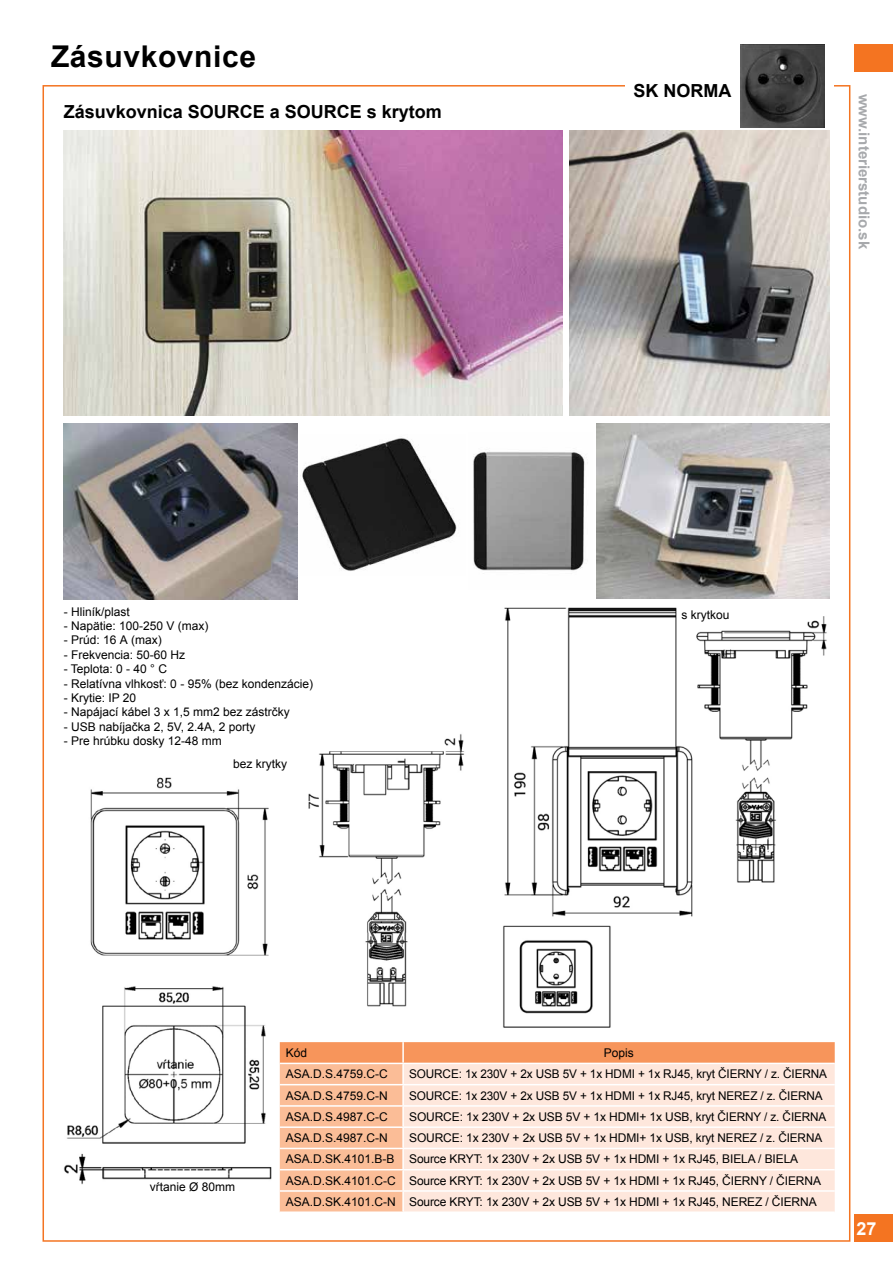
<style>
.page{position:relative;width:893px;height:1263px;background:#fff}
.page>*{position:absolute;margin:0;border:0;box-sizing:border-box;transform-origin:0 0}
.t1{font:700 30px "Arial";letter-spacing:.02em;color:#000}
.t2{font:700 18px "Arial";color:#000}
.t3{font:700 18px "Arial";color:#fff}
.t4{font:700 15px "Arial";color:#a7a9ac}
.t5{font:12px/21.3px "Arial";letter-spacing:-.01em;color:#000}
</style>
<div class="page">
<div style="left:855px;top:1214px;width:38px;height:28px;background:#f47421"></div>
<div style="left:855px;top:45px;width:38px;height:27px;background:#f47421"></div>
<img style="left:473px;top:452px;width:112px;height:119px">
<img style="left:64px;top:130px;width:498px;height:285px">
<img style="left:570px;top:130px;width:259px;height:285px">
<img style="left:64px;top:777px;width:216px;height:420px">
<img style="left:308px;top:734px;width:157px;height:273px">
<img style="left:503px;top:607px;width:324px;height:421px">
<svg style="left:280px;top:1042px;width:555px;height:169px"></svg>
<img style="left:741px;top:45px;width:84px;height:83px">
<img style="left:64px;top:423px;width:234px;height:176px">
<img style="left:302px;top:438px;width:155px;height:133px">
<img style="left:596px;top:423px;width:233px;height:175px">
<h1 class="t1" style="left:51px;top:35px;width:207px">Zásuvkovnice</h1>
<h2 class="t2" style="left:64px;top:99px;width:380px">Zásuvkovnica SOURCE a SOURCE s krytom</h2>
<h2 class="t2" style="left:634px;top:78px;width:99px">SK NORMA</h2>
<p class="t4" style="left:875px;top:94px;width:157px;rotate:90deg">www.interierstudio.sk</p>
<p class="t5" style="left:64px;top:601px;width:68px">- Hliník/plast</p>
<p class="t5" style="left:64px;top:615px;width:146px">- Napätie: 100-250 V (max)</p>
<p class="t5" style="left:64px;top:629px;width:100px">- Prúd: 16 А (max)</p>
<p class="t5" style="left:64px;top:644px;width:123px">- Frekvencia: 50-60 Hz</p>
<p class="t5" style="left:64px;top:658px;width:105px">- Teplota: 0 - 40 ° C</p>
<p class="t5" style="left:64px;top:673px;width:251px">- Relatívna vlhkosť: 0 - 95% (bez kondenzácie)</p>
<p class="t5" style="left:64px;top:687px;width:74px">- Krytie: IP 20</p>
<p class="t5" style="left:64px;top:701px;width:228px">- Napájací kábel 3 x 1,5 mm2 bez zástrčky</p>
<p class="t5" style="left:64px;top:716px;width:193px">- USB nabíjačka 2, 5V, 2.4A, 2 porty</p>
<p class="t5" style="left:64px;top:730px;width:160px">- Pre hrúbku dosky 12-48 mm</p>
<p class="t5" style="left:233px;top:753px;width:56px">bez krytky</p>
<p class="t5" style="left:681px;top:604px;width:50px">s krytkou</p>
<p class="t5" style="left:150px;top:1176px;width:87px">vŕtanie Ø 80mm</p>
<p class="t5" style="left:286px;top:1042px;width:23px">Kód</p>
<p class="t5" style="left:604px;top:1042px;width:32px">Popis</p>
<p class="t5" style="left:286px;top:1063px;width:104px">ASA.D.S.4759.C-C</p>
<p class="t5" style="left:409px;top:1063px;width:419px">SOURCE: 1x 230V + 2x USB 5V + 1x HDMI + 1x RJ45, kryt ČIERNY / z. ČIERNA</p>
<p class="t5" style="left:286px;top:1085px;width:104px">ASA.D.S.4759.C-N</p>
<p class="t5" style="left:409px;top:1085px;width:415px">SOURCE: 1x 230V + 2x USB 5V + 1x HDMI + 1x RJ45, kryt NEREZ / z. ČIERNA</p>
<p class="t5" style="left:286px;top:1106px;width:104px">ASA.D.S.4987.C-C</p>
<p class="t5" style="left:409px;top:1106px;width:419px">SOURCE: 1x 230V + 2x USB 5V + 1x HDMI+ 1x USB, kryt ČIERNY / z. ČIERNA</p>
<p class="t5" style="left:286px;top:1127px;width:104px">ASA.D.S.4987.C-N</p>
<p class="t5" style="left:286px;top:1127px;width:538px;text-indent:123px">SOURCE: 1x 230V + 2x USB 5V + 1x HDMI+ 1x USB, kryt NEREZ / z. ČIERNA ASA.D.SK.4101.B-B Source KRYT: 1x 230V + 2x USB 5V + 1x HDMI + 1x RJ45, BIELA / BIELA ASA.D.SK.4101.C-C Source KRYT: 1x 230V + 2x USB 5V + 1x HDMI + 1x RJ45, ČIERNY / ČIERNA ASA.D.SK.4101.C-N Source KRYT: 1x 230V + 2x USB 5V + 1x HDMI + 1x RJ45, NEREZ / ČIERNA</p>
<h2 class="t3" style="left:856px;top:1216px;width:22px">27</h2>
</div>
